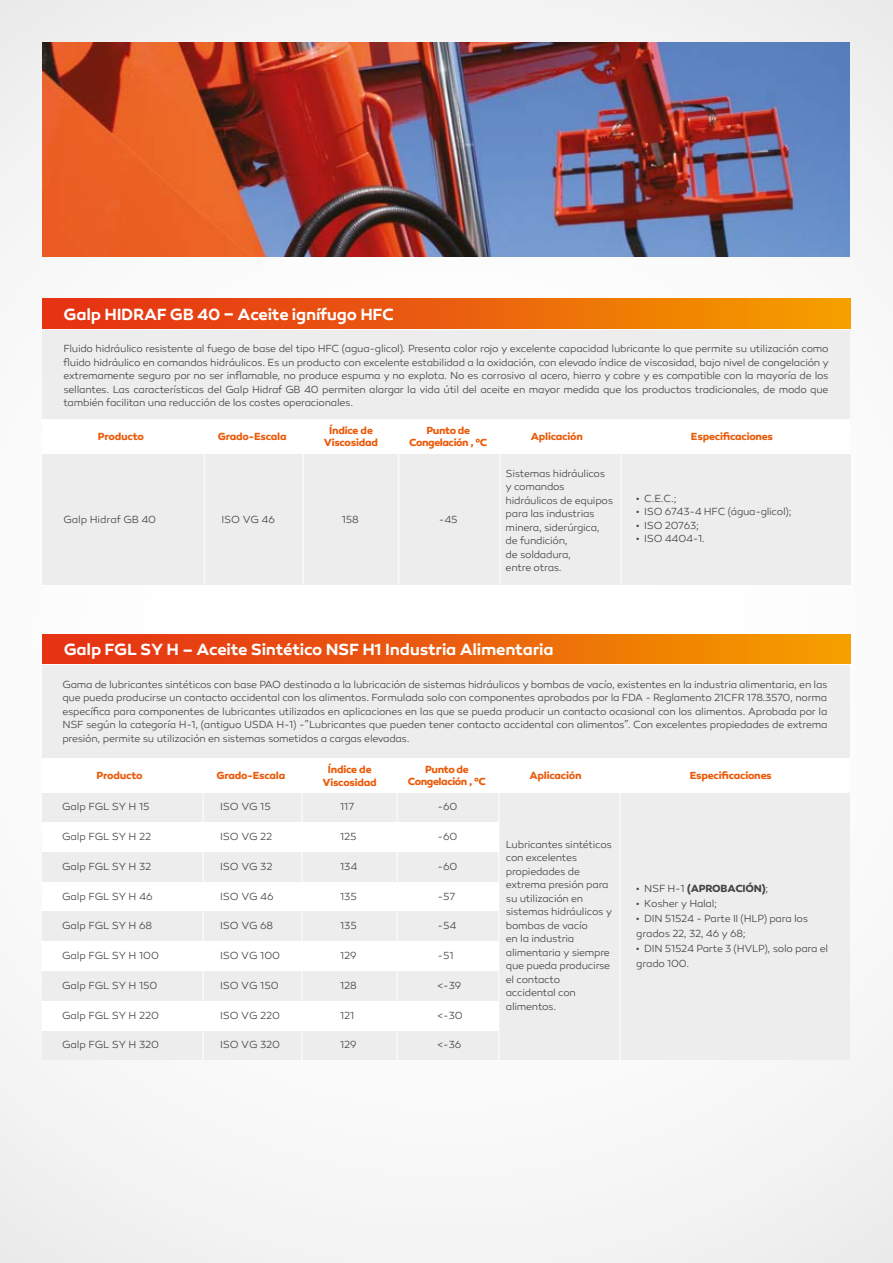
<style>
.page{position:relative;width:893px;height:1263px;background:#f7f7f7}
.page>*{position:absolute;margin:0;border:0;box-sizing:border-box;transform-origin:0 0}
.t1{font:600 16.5px "Canaro";letter-spacing:-.015em;color:#fff}
.t2{font:300 10.5px/13.5px "Canaro";letter-spacing:-.025em;color:#444749}
.t3{font:700 10.5px/12.6px "Canaro";letter-spacing:-.02em;color:#ea5b0b;text-align:center}
.t4{font:700 10.5px/12.6px "Canaro";letter-spacing:-.04em;color:#ea5b0b;text-align:center}
.t5{font:700 10.5px "Canaro";letter-spacing:-.025em;color:#444749}
.s1{font-weight:300}
</style>
<div class="page">
<div style="left:43px;top:941px;width:458px;height:30px;background:#fff"></div>
<div style="left:43px;top:971px;width:458px;height:30px;background:#ededed"></div>
<div style="left:43px;top:1030px;width:458px;height:30px;background:#ededed"></div>
<div style="left:43px;top:1001px;width:458px;height:29px;background:#fff"></div>
<img style="left:42px;top:43px;width:808px;height:213px">
<div style="left:42px;top:454px;width:808px;height:131px;background:#ededed"></div>
<div style="left:42px;top:299px;width:808px;height:29px;background:linear-gradient(to right,#e42a17,#f49c00)"></div>
<div style="left:42px;top:330px;width:808px;height:91px;background:#ededed"></div>
<hr style="left:204px;top:454px;width:1px;height:131px;background:#fff">
<hr style="left:303px;top:454px;width:1px;height:131px;background:#fff">
<hr style="left:398px;top:454px;width:1px;height:131px;background:#fff">
<hr style="left:499px;top:454px;width:2px;height:131px;background:#fff">
<hr style="left:621px;top:454px;width:1px;height:131px;background:#fff">
<div style="left:42px;top:420px;width:808px;height:34px;background:#fff"></div>
<div style="left:43px;top:792px;width:458px;height:30px;background:#ededed"></div>
<div style="left:43px;top:822px;width:458px;height:30px;background:#fff"></div>
<div style="left:43px;top:852px;width:458px;height:30px;background:#ededed"></div>
<div style="left:43px;top:882px;width:458px;height:29px;background:#fff"></div>
<div style="left:43px;top:911px;width:458px;height:30px;background:#ededed"></div>
<div style="left:499px;top:792px;width:350px;height:268px;background:#ededed"></div>
<div style="left:43px;top:634px;width:807px;height:30px;background:linear-gradient(to right,#e42a17,#f49c00)"></div>
<div style="left:43px;top:665px;width:807px;height:93px;background:#ededed"></div>
<hr style="left:202px;top:792px;width:2px;height:268px;background:#fff">
<hr style="left:301px;top:792px;width:2px;height:268px;background:#fff">
<hr style="left:397px;top:792px;width:1px;height:268px;background:#fff">
<hr style="left:498px;top:792px;width:1px;height:268px;background:#fff">
<hr style="left:619px;top:792px;width:2px;height:268px;background:#fff">
<div style="left:41px;top:758px;width:808px;height:34px;background:#fff"></div>
<h1 class="t1" style="left:64px;top:304px;width:332px">Galp HIDRAF GB 40 – Aceite ignífugo HFC</h1>
<p class="t2" style="left:64px;top:342px;width:767px;text-align:justify">Fluido hidráulico resistente al fuego de base del tipo HFC (agua-glicol). Presenta color rojo y excelente capacidad lubricante lo que permite su utilización como fluido hidráulico en comandos hidráulicos. Es un producto con excelente estabilidad a la oxidación, con elevado índice de viscosidad, bajo nivel de congelación y extremamente seguro por no ser inflamable, no produce espuma y no explota. No es corrosivo al acero, hierro y cobre y es compatible con la mayoría de los sellantes. Las características del Galp Hidraf GB 40 permiten alargar la vida útil del aceite en mayor medida que los productos tradicionales, de modo que también facilitan una reducción de los costes operacionales.</p>
<p class="t3" style="left:98px;top:430px;width:48px">Producto</p>
<p class="t3" style="left:218px;top:430px;width:71px">Grado-Escala</p>
<p class="t3" style="left:324px;top:424px;width:56px">Índice de<br>Viscosidad</p>
<p class="t4" style="left:409px;top:424px;width:80px">Punto de<br>Congelación , ºC</p>
<p class="t3" style="left:531px;top:430px;width:54px">Aplicación</p>
<p class="t3" style="left:691px;top:430px;width:84px">Especificaciones</p>
<p class="t2" style="left:64px;top:512px;width:94px">Galp Hidraf GB 40</p>
<p class="t2" style="left:221px;top:512px;width:55px">ISO VG 46</p>
<p class="t2" style="left:342px;top:512px;width:19px">158</p>
<p class="t2" style="left:439px;top:512px;width:20px">-45</p>
<p class="t2" style="left:506px;top:466px;width:109px">Sistemas hidráulicos y comandos hidráulicos de equipos para las industrias minera, siderúrgica, de fundición,<br>de soldadura,<br>entre otras.</p>
<p class="t2" style="left:636px;top:491px;width:42px">• C.E.C.;</p>
<p class="t2" style="left:636px;top:505px;width:157px">• ISO 6743-4 HFC (água-glicol);</p>
<p class="t2" style="left:636px;top:518px;width:64px">• ISO 20763;</p>
<p class="t2" style="left:636px;top:532px;width:70px">• ISO 4404-1.</p>
<h1 class="t1" style="left:64px;top:639px;width:491px">Galp FGL SY H – Aceite Sintético NSF H1 Industria Alimentaria</h1>
<p class="t2" style="left:62px;top:678px;width:767px;text-align:justify">Gama de lubricantes sintéticos con base PAO destinada a la lubricación de sistemas hidráulicos y bombas de vacío, existentes en la industria alimentaria, en las que pueda producirse un contacto accidental con los alimentos. Formulada solo con componentes aprobados por la FDA - Reglamento 21CFR 178.3570, norma específica para componentes de lubricantes utilizados en aplicaciones en las que se pueda producir un contacto ocasional con los alimentos. Aprobada por la NSF según la categoría H-1, (antiguo USDA H-1) -”Lubricantes que pueden tener contacto accidental con alimentos”. Con excelentes propiedades de extrema presión, permite su utilización en sistemas sometidos a cargas elevadas.</p>
<p class="t3" style="left:97px;top:769px;width:48px">Producto</p>
<p class="t3" style="left:216px;top:769px;width:71px">Grado-Escala</p>
<p class="t3" style="left:323px;top:763px;width:56px">Índice de<br>Viscosidad</p>
<p class="t4" style="left:408px;top:763px;width:80px">Punto de<br>Congelación , ºC</p>
<p class="t3" style="left:529px;top:769px;width:54px">Aplicación</p>
<p class="t3" style="left:690px;top:769px;width:84px">Especificaciones</p>
<p class="t2" style="left:62px;top:800px;width:89px">Galp FGL SY H 15</p>
<p class="t2" style="left:220px;top:800px;width:52px">ISO VG 15</p>
<p class="t2" style="left:340px;top:800px;width:16px">117</p>
<p class="t2" style="left:438px;top:800px;width:21px">-60</p>
<p class="t2" style="left:62px;top:830px;width:90px">Galp FGL SY H 22</p>
<p class="t2" style="left:220px;top:830px;width:54px">ISO VG 22</p>
<p class="t2" style="left:340px;top:830px;width:18px">125</p>
<p class="t2" style="left:438px;top:830px;width:21px">-60</p>
<p class="t2" style="left:62px;top:860px;width:91px">Galp FGL SY H 32</p>
<p class="t2" style="left:220px;top:860px;width:54px">ISO VG 32</p>
<p class="t2" style="left:340px;top:860px;width:19px">134</p>
<p class="t2" style="left:438px;top:860px;width:21px">-60</p>
<p class="t2" style="left:62px;top:889px;width:92px">Galp FGL SY H 46</p>
<p class="t2" style="left:220px;top:889px;width:55px">ISO VG 46</p>
<p class="t2" style="left:340px;top:889px;width:18px">135</p>
<p class="t2" style="left:438px;top:889px;width:19px">-57</p>
<p class="t2" style="left:62px;top:919px;width:91px">Galp FGL SY H 68</p>
<p class="t2" style="left:220px;top:919px;width:55px">ISO VG 68</p>
<p class="t2" style="left:340px;top:919px;width:18px">135</p>
<p class="t2" style="left:438px;top:919px;width:20px">-54</p>
<p class="t2" style="left:62px;top:949px;width:98px">Galp FGL SY H 100</p>
<p class="t2" style="left:220px;top:949px;width:62px">ISO VG 100</p>
<p class="t2" style="left:340px;top:949px;width:18px">129</p>
<p class="t2" style="left:437px;top:949px;width:18px">-51</p>
<p class="t2" style="left:62px;top:979px;width:97px">Galp FGL SY H 150</p>
<p class="t2" style="left:220px;top:979px;width:60px">ISO VG 150</p>
<p class="t2" style="left:340px;top:979px;width:18px">128</p>
<p class="t2" style="left:437px;top:979px;width:25px">&lt;-39</p>
<p class="t2" style="left:62px;top:1008px;width:98px">Galp FGL SY H 220</p>
<p class="t2" style="left:220px;top:1008px;width:61px">ISO VG 220</p>
<p class="t2" style="left:340px;top:1008px;width:16px">121</p>
<p class="t2" style="left:437px;top:1008px;width:27px">&lt;-30</p>
<p class="t2" style="left:62px;top:1038px;width:98px">Galp FGL SY H 320</p>
<p class="t2" style="left:220px;top:1038px;width:62px">ISO VG 320</p>
<p class="t2" style="left:340px;top:1038px;width:18px">129</p>
<p class="t2" style="left:437px;top:1038px;width:25px">&lt;-36</p>
<p class="t2" style="left:506px;top:838px;width:108px">Lubricantes sintéticos con excelentes propiedades de extrema presión para su utilización en sistemas hidráulicos y bombas de vacío<br>en la industria alimentaria y siempre que pueda producirse el contacto accidental con alimentos.</p>
<p class="t5" style="left:636px;top:882px;width:133px"><span class="s1">• NSF H-1</span> (APROBACIÓN)<span class="s1">;</span></p>
<p class="t2" style="left:636px;top:897px;width:82px">• Kosher y Halal;</p>
<p class="t2" style="left:636px;top:911px;width:173px;line-height:15px">• DIN 51524 - Parte II (HLP) para los grados 22, 32, 46 y 68;</p>
<p class="t2" style="left:636px;top:941px;width:194px;line-height:15px">• DIN 51524 Parte 3 (HVLP), solo para el grado 100.</p>
</div>
